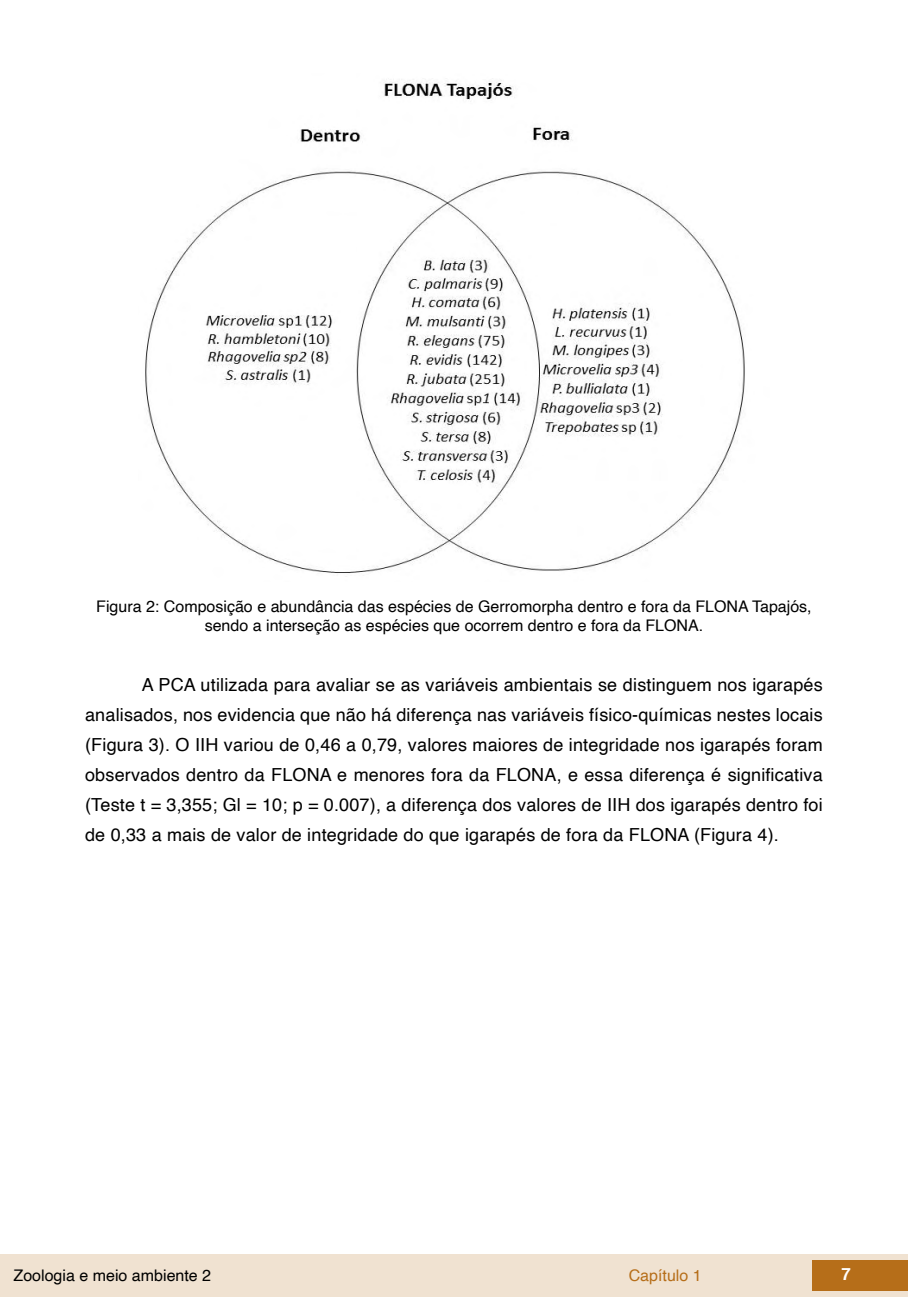
<style>
.page{position:relative;width:908px;height:1304px;background:#fff}
.page>*{position:absolute;margin:0;border:0;box-sizing:border-box;transform-origin:0 0}
.t1{font:18px/30px "Helvetica";letter-spacing:.01em;color:#000;text-align:justify}
.t2{font:700 16.8px "Helvetica";color:#fff}
.t3{font:16px/19.2px "Helvetica";color:#000;text-align:center}
.t4{font:16px "Helvetica";color:#b66e19}
</style>
<div class="page">
<div style="left:0;top:1254px;width:906px;height:43px;background:#f0e2d1"></div>
<div style="left:812px;top:1261px;width:95px;height:30px;background:#b66e19"></div>
<img style="left:145px;top:80px;width:600px;height:493px">
<p class="t3" style="left:96px;top:597px;width:716px">Figura 2: Composição e abundância das espécies de Gerromorpha dentro e fora da FLONA Tapajós, sendo a interseção as espécies que ocorrem dentro e fora da FLONA.</p>
<p class="t1" style="left:85px;top:670px;width:738px;text-indent:57px">A PCA utilizada para avaliar se as variáveis ambientais se distinguem nos igarapés analisados, nos evidencia que não há diferença nas variáveis físico-químicas nestes locais (Figura 3). O IIH variou de 0,46 a 0,79, valores maiores de integridade nos igarapés foram observados dentro da FLONA e menores fora da FLONA, e essa diferença é significativa (Teste t = 3,355; Gl = 10; p = 0.007), a diferença dos valores de IIH dos igarapés dentro foi de 0,33 a mais de valor de integridade do que igarapés de fora da FLONA (Figura 4).</p>
<p class="t3" style="left:14px;top:1266px;width:199px">Zoologia e meio ambiente 2</p>
<p class="t4" style="left:628px;top:1263px;width:74px">Capítulo 1</p>
<p class="t2" style="left:841px;top:1261px;width:11px">7</p>
</div>
